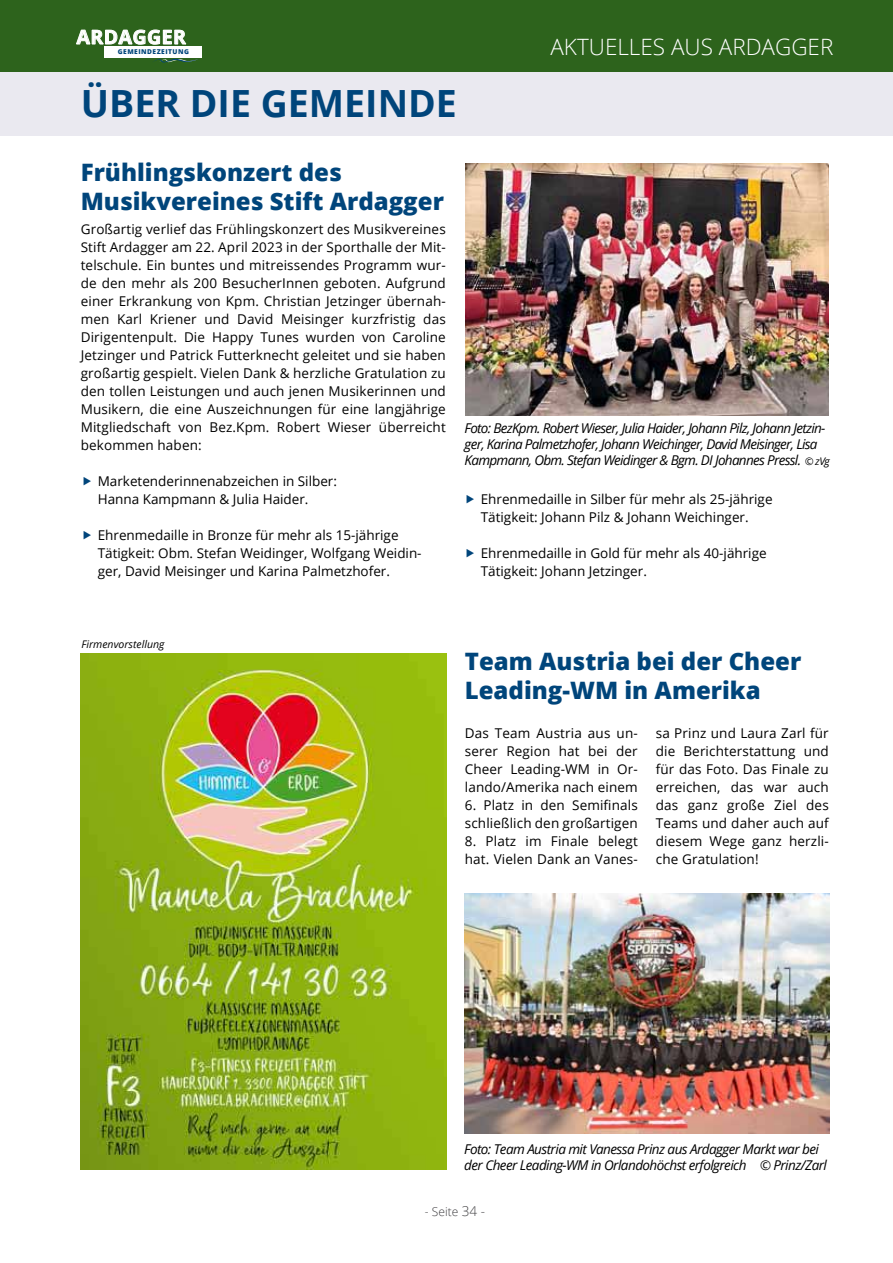
<style>
.page{position:relative;width:893px;height:1263px;background:#fff}
.page>*{position:absolute;margin:0;border:0;box-sizing:border-box;transform-origin:0 0}
.t1{font:700 37.5px "Open Sans";color:#00457b}
.t2{font:800 24px/28.8px "Open Sans";color:#00457b}
.t3{font:300 22.5px "Open Sans";color:#fff}
.t4{font:700 19.5px "Open Sans";letter-spacing:.025em;color:#fff}
.t5{font:13.5px/18px "Open Sans";color:#000}
.t6{font:italic 13.5px/16.2px "Open Sans";letter-spacing:-.05em;color:#000}
.t7{font:300 12px "Open Sans";color:#3e3d40}
.t8{font:italic 10.5px "Open Sans";color:#000}
.t9{font:800 6.6px "Open Sans";letter-spacing:.075em;color:#00457b}
.s1{font-size:10.5px}
.s2{font-size:13.5px}
</style>
<div class="page">
<div style="left:0;top:0;width:893px;height:72px;background:#2d631c"></div>
<svg style="left:76px;top:29px;width:111px;height:16px"></svg>
<div style="left:105px;top:46px;width:97px;height:11px;background:#fff"></div>
<svg style="left:152px;top:57px;width:47px;height:6px"></svg>
<div style="left:0;top:72px;width:893px;height:64px;background:#eae9f0"></div>
<img style="left:81px;top:653px;width:366px;height:516px">
<img style="left:465px;top:893px;width:364px;height:240px">
<img style="left:466px;top:163px;width:363px;height:252px">
<h3 class="t4" style="left:77px;top:23px;width:111px">ARDAGGER</h3>
<p class="t9" style="left:118px;top:47px;width:73px">GEMEINDEZEITUNG</p>
<h1 class="t1" style="left:81px;top:77px;width:233px">ÜBER DIE GEME</h1>
<h1 class="t1" style="left:365px;top:77px;width:38px">INDE</h1>
<h3 class="t3" style="left:550px;top:32px;width:284px">AKTUELLES AUS ARDAGGER</h3>
<h2 class="t2" style="left:81px;top:157px;width:365px">Frühlingskonzert des<br>Musikvereines Stift Ardagger</h2>
<p class="t5" style="left:81px;top:220px;width:367px;text-align:justify">Großartig verlief das Frühlingskonzert des Musikvereines Stift Ardagger am 22. April 2023 in der Sporthalle der Mit&shy;telschule. Ein buntes und mitreissendes Programm wur&shy;de den mehr als 200 BesucherInnen geboten. Aufgrund einer Erkrankung von Kpm. Christian Jetzinger übernah&shy;men Karl Kriener und David Meisinger kurzfristig das Dirigentenpult. Die Happy Tunes wurden von Caroline Jetzinger und Patrick Futterknecht geleitet und sie haben großartig gespielt. Vielen Dank &amp; herzliche Gratulation zu den tollen Leistungen und auch jenen Musikerinnen und Musikern, die eine Auszeichnungen für eine langjährige Mitgliedschaft von Bez.Kpm. Robert Wieser überreicht bekommen haben:</p>
<p class="t5" style="left:98px;top:472px;width:241px">Marketenderinnenabzeichen in Silber:<br>Hanna Kampmann &amp; Julia Haider.</p>
<p class="t5" style="left:98px;top:526px;width:325px">Ehrenmedaille in Bronze für mehr als 15-jährige<br>Tätigkeit: Obm. Stefan Weidinger, Wolfgang Weidin&shy;ger, David Meisinger und Karina Palmetzhofer.</p>
<p class="t6" style="left:465px;top:419px;width:367px">Foto: BezKpm. Robert Wieser, Julia Haider, Johann Pilz, Johann Jetzin&shy;ger, Karina Palmetzhofer, Johann Weichinger, David Meisinger, Lisa<br>Kampmann, Obm. Stefan Weidinger &amp; Bgm. DI Johannes Pressl. <span class="s1">© zVg</span></p>
<p class="t5" style="left:481px;top:490px;width:293px">Ehrenmedaille in Silber für mehr als 25-jährige<br>Tätigkeit: Johann Pilz &amp; Johann Weichinger.</p>
<p class="t5" style="left:481px;top:544px;width:287px">Ehrenmedaille in Gold für mehr als 40-jährige<br>Tätigkeit: Johann Jetzinger.</p>
<p class="t8" style="left:82px;top:637px;width:84px">Firmenvorstellung</p>
<h2 class="t2" style="left:465px;top:646px;width:338px">Team Austria bei der Cheer<br>Leading-WM in Amerika</h2>
<p class="t5" style="left:465px;top:724px;width:175px;text-align:justify">Das Team Austria aus un&shy;serer Region hat bei der Cheer Leading-WM in Or&shy;lando/Amerika nach einem</p>
<p class="t5" style="left:465px;top:796px;width:174px">6. Platz in den Semifinals schließlich den großartigen</p>
<p class="t5" style="left:465px;top:832px;width:174px">8. Platz im Finale belegt hat. Vielen Dank an Vanes-</p>
<p class="t5" style="left:656px;top:724px;width:174px;text-align:justify">sa Prinz und Laura Zarl für die Berichterstattung und für das Foto. Das Finale zu erreichen, das war auch das ganz große Ziel des Teams und daher auch auf diesem Wege ganz herzli&shy;che Gratulation!</p>
<p class="t6" style="left:464px;top:1140px;width:364px">Foto: Team Austria mit Vanessa Prinz aus Ardagger Markt war bei der Cheer Leading-WM in Orlandohöchst erfolgreich © Prinz/Zarl</p>
<p class="t7" style="left:425px;top:1204px;width:62px">- SEITE <span class="s2">34 -</span></p>
</div>
